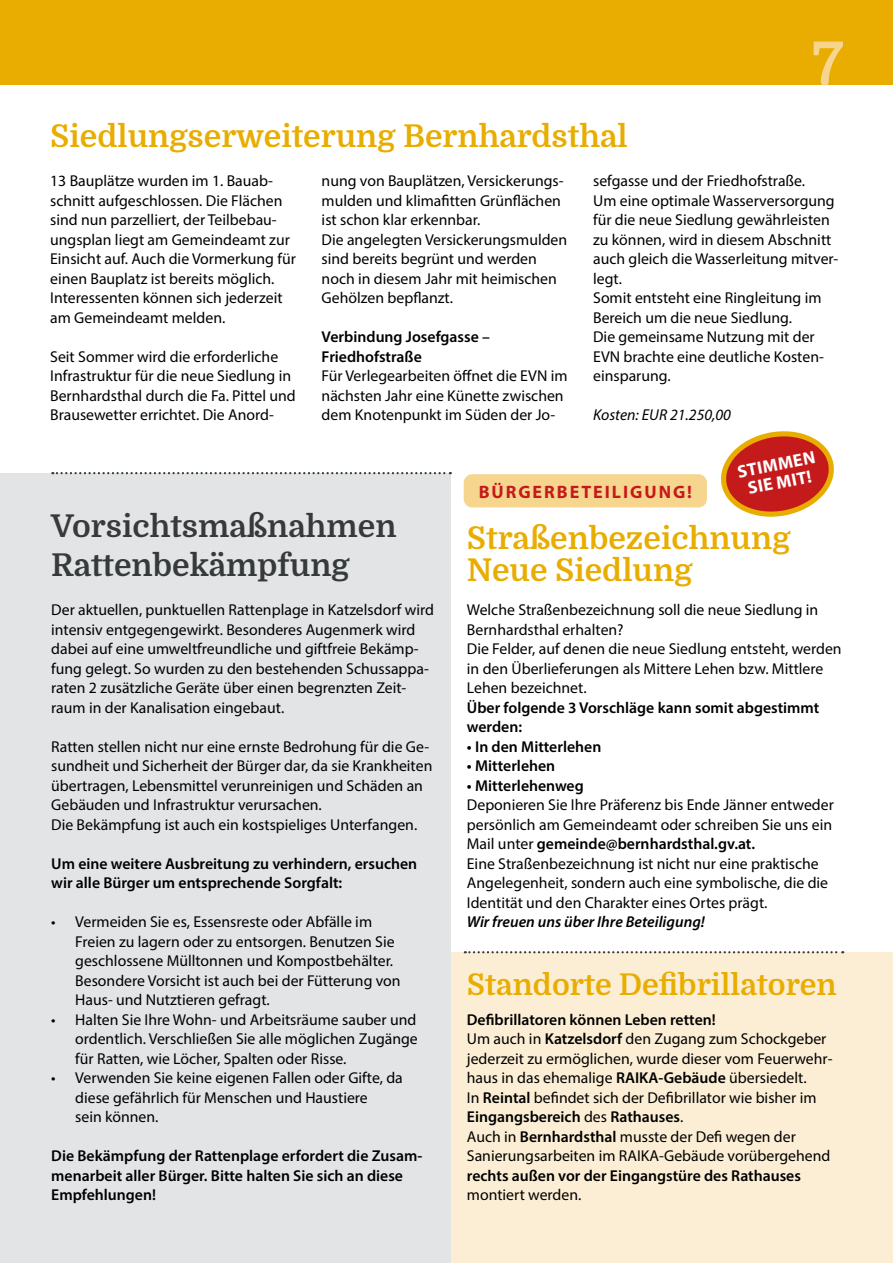
<style>
.page{position:relative;width:893px;height:1263px;background:#fff}
.page>*{position:absolute;margin:0;border:0;box-sizing:border-box;transform-origin:0 0}
.t1{font:700 60px "Domine";color:#f6d58f}
.t2{font:700 31.5px/31.5px "Domine";color:#e8ad00}
.t3{font:700 31.5px/39px "Domine";color:#373a3b}
.t4{font:700 30px "Domine";color:#e8ad00}
.t5{font:700 18px "Myriad Pro";letter-spacing:.11em;color:#c51a1b}
.t6{font:700 17.85px/17.9px "Myriad Pro";color:#fff;text-align:center}
.t7{font:15.75px/19.5px "Myriad Pro";color:#000}
.t8{font:600 15.75px/19.5px "Myriad Pro";color:#000}
.t9{font:italic 600 15.75px "Myriad Pro";color:#000}
.t10{font:italic 15.75px "Myriad Pro";color:#000}
.s1{font-weight:600}
</style>
<div class="page">
<div style="left:0;top:0;width:893px;height:85px;background:#e8ad00"></div>
<div style="left:451px;top:952px;width:442px;height:311px;background:#fceed4"></div>
<div style="left:464px;top:474px;width:243px;height:33px;background:#f6d58f;border-radius:9px"></div>
<div style="left:0;top:473px;width:451px;height:790px;background:#e2e4e5"></div>
<svg style="left:52px;top:472px;width:399px;height:2px"></svg>
<svg style="left:465px;top:951px;width:378px;height:2px"></svg>
<svg style="left:721px;top:431px;width:113px;height:86px"></svg>
<h2 class="t2" style="left:50px;top:121px;width:579px">Siedlungserweiterung Bernhardsthal</h2>
<h1 class="t1" style="left:812px;top:31px;width:33px">7</h1>
<p class="t7" style="left:50px;top:171px;width:247px">13 Bauplätze wurden im 1. Bauab&shy;schnitt aufgeschlossen. Die Flächen sind nun parzelliert, der Teilbebau&shy;ungsplan liegt am Gemeindeamt zur Einsicht auf. Auch die Vormerkung für einen Bauplatz ist bereits möglich.<br>Interessenten können sich jederzeit am Gemeindeamt melden.</p>
<p class="t7" style="left:50px;top:346px;width:247px">Seit Sommer wird die erforderliche Infrastruktur für die neue Siedlung in Bernhardsthal durch die Fa. Pittel und Brausewetter errichtet. Die Anord-</p>
<p class="t7" style="left:322px;top:171px;width:247px">nung von Bauplätzen, Versickerungs&shy;mulden und klimafitten Grünflächen ist schon klar erkennbar.<br>Die angelegten Versickerungsmulden sind bereits begrünt und werden noch in diesem Jahr mit heimischen<br>Gehölzen bepflanzt.</p>
<p class="t8" style="left:322px;top:327px;width:170px">Verbindung Josefgasse –<br>Friedhofstraße</p>
<p class="t7" style="left:322px;top:366px;width:247px">Für Verlegearbeiten öffnet die EVN im nächsten Jahr eine Künette zwischen dem Knotenpunkt im Süden der Jo-</p>
<p class="t7" style="left:593px;top:171px;width:247px">sefgasse und der Friedhofstraße.<br>Um eine optimale Wasserversorgung für die neue Siedlung gewährleisten zu können, wird in diesem Abschnitt auch gleich die Wasserleitung mitver&shy;legt.<br>Somit entsteht eine Ringleitung im<br>Bereich um die neue Siedlung.<br>Die gemeinsame Nutzung mit der<br>EVN brachte eine deutliche Kosten&shy;einsparung.</p>
<p class="t10" style="left:593px;top:405px;width:139px">Kosten: EUR 21.250,00</p>
<h2 class="t3" style="left:51px;top:507px;width:347px">Vorsichtsmaßnahmen<br>Rattenbekämpfung</h2>
<p class="t7" style="left:51px;top:600px;width:384px">Der aktuellen, punktuellen Rattenplage in Katzelsdorf wird intensiv entgegengewirkt. Besonderes Augenmerk wird dabei auf eine umweltfreundliche und giftfreie Bekämp&shy;fung gelegt. So wurden zu den bestehenden Schussappa&shy;raten 2 zusätzliche Geräte über einen begrenzten Zeit&shy;raum in der Kanalisation eingebaut.</p>
<p class="t7" style="left:51px;top:736px;width:383px">Ratten stellen nicht nur eine ernste Bedrohung für die Ge&shy;sundheit und Sicherheit der Bürger dar, da sie Krankheiten übertragen, Lebensmittel verunreinigen und Schäden an Gebäuden und Infrastruktur verursachen.<br>Die Bekämpfung ist auch ein kostspieliges Unterfangen.</p>
<p class="t8" style="left:51px;top:853px;width:368px">Um eine weitere Ausbreitung zu verhindern, ersuchen wir alle Bürger um entsprechende Sorgfalt:</p>
<p class="t7" style="left:75px;top:912px;width:327px;text-indent:-24px">• Vermeiden Sie es, Essensreste oder Abfälle im Freien zu lagern oder zu entsorgen. Benutzen Sie geschlossene Mülltonnen und Kompostbehälter.<br>Besondere Vorsicht ist auch bei der Fütterung von Haus- und Nutztieren gefragt.</p>
<p class="t7" style="left:75px;top:1009px;width:344px;text-align:justify;text-indent:-24px">• Halten Sie Ihre Wohn- und Arbeitsräume sauber und ordentlich. Verschließen Sie alle möglichen Zugänge für Ratten, wie Löcher, Spalten oder Risse.</p>
<p class="t7" style="left:75px;top:1068px;width:329px;text-indent:-24px">• Verwenden Sie keine eigenen Fallen oder Gifte, da diese gefährlich für Menschen und Haustiere<br>sein können.</p>
<p class="t8" style="left:51px;top:1146px;width:373px">Die Bekämpfung der Rattenplage erfordert die Zusam&shy;menarbeit aller Bürger. Bitte halten Sie sich an diese<br>Empfehlungen!</p>
<p class="t6" style="left:736px;top:463px;width:80px;rotate:-11deg">STIMMEN<br>SIE MIT!</p>
<p class="t5" style="left:479px;top:480px;width:215px">BÜRGERBETEILIGUNG!</p>
<h2 class="t2" style="left:467px;top:523px;width:325px">Straßenbezeichnung<br>Neue Siedlung</h2>
<p class="t7" style="left:467px;top:600px;width:376px">Welche Straßenbezeichnung soll die neue Siedlung in Bernhardsthal erhalten?<br>Die Felder, auf denen die neue Siedlung entsteht, werden in den Überlieferungen als Mittere Lehen bzw. Mittlere Lehen bezeichnet.</p>
<p class="t8" style="left:467px;top:697px;width:354px">Über folgende 3 Vorschläge kann somit abgestimmt werden:</p>
<p class="t8" style="left:467px;top:736px;width:136px">• In den Mitterlehen</p>
<p class="t8" style="left:467px;top:756px;width:90px">• Mitterlehen</p>
<p class="t8" style="left:467px;top:775px;width:118px">• Mitterlehenweg</p>
<p class="t7" style="left:467px;top:795px;width:368px">Deponieren Sie Ihre Präferenz bis Ende Jänner entweder persönlich am Gemeindeamt oder schreiben Sie uns ein Mail unter <span class="s1">gemeinde@bernhardsthal.gv.at.<br></span>Eine Straßenbezeichnung ist nicht nur eine praktische Angelegenheit, sondern auch eine symbolische, die die Identität und den Charakter eines Ortes prägt.</p>
<p class="t9" style="left:467px;top:912px;width:240px">Wir freuen uns über Ihre Beteiligung!</p>
<h3 class="t4" style="left:467px;top:968px;width:371px">Standorte Defibrillatoren</h3>
<p class="t7" style="left:467px;top:1009px;width:367px"><span class="s1">Defibrillatoren können Leben retten!<br></span>Um auch in <span class="s1">Katzelsdorf</span> den Zugang zum Schockgeber jederzeit zu ermöglichen, wurde dieser vom Feuerwehr&shy;haus in das ehemalige <span class="s1">RAIKA-Gebäude</span> übersiedelt.<br>In <span class="s1">Reintal</span> befindet sich der Defibrillator wie bisher im <span class="s1">Eingangsbereich</span> des <span class="s1">Rathauses</span>.<br>Auch in <span class="s1">Bernhardsthal</span> musste der Defi wegen der Sanierungsarbeiten im RAIKA-Gebäude vorübergehend</p>
<p class="t8" style="left:467px;top:1165px;width:336px">rechts außen vor der Eingangstüre des Rathauses</p>
<p class="t7" style="left:467px;top:1185px;width:116px">montiert werden.</p>
</div>
